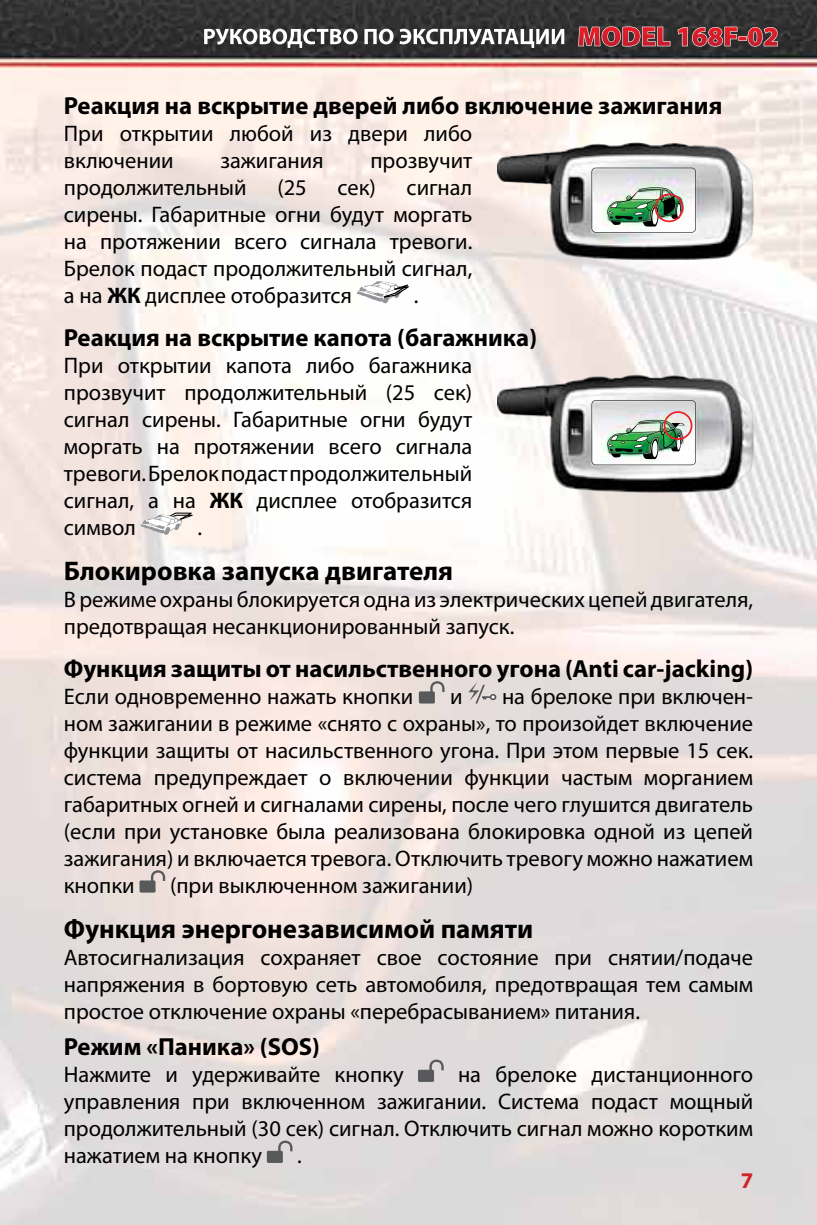
<style>
.page{position:relative;width:817px;height:1225px;background:#fff}
.page>*{position:absolute;margin:0;border:0;box-sizing:border-box;transform-origin:0 0}
.t1{font:700 27px "Myriad Pro";color:#000}
.t2{font:700 24.75px "Myriad Pro";color:#000}
.t3{font:22.5px/27px "Myriad Pro";color:#000;text-align:justify}
.t4{font:700 22.5px "Myriad Pro";color:#d2232a}
.s1{font-weight:700}
</style>
<div class="page">
<img style="left:0;top:0;width:816px;height:1225px">
<svg style="left:578px;top:26px;width:92px;height:21px;background:#a24248"></svg>
<svg style="left:677px;top:27px;width:100px;height:20px;background:#994146"></svg>
<svg style="left:204px;top:29px;width:153px;height:19px"></svg>
<svg style="left:364px;top:29px;width:29px;height:15px"></svg>
<svg style="left:399px;top:29px;width:165px;height:19px"></svg>
<svg style="left:356px;top:281px;width:53px;height:22px"></svg>
<svg style="left:140px;top:512px;width:53px;height:23px"></svg>
<svg style="left:418px;top:681px;width:26px;height:22px"></svg>
<svg style="left:468px;top:681px;width:28px;height:22px"></svg>
<svg style="left:139px;top:870px;width:26px;height:22px"></svg>
<svg style="left:418px;top:1059px;width:25px;height:23px"></svg>
<svg style="left:267px;top:1140px;width:25px;height:23px"></svg>
<img style="left:497px;top:142px;width:256px;height:118px">
<img style="left:591px;top:168px;width:104px;height:65px">
<div style="left:654px;top:193px;width:29px;height:29px;border:2px solid #ed1d24;border-radius:50%"></div>
<img style="left:497px;top:375px;width:256px;height:117px">
<img style="left:591px;top:400px;width:104px;height:65px">
<div style="left:663px;top:411px;width:29px;height:29px;border:2px solid #ed1d24;border-radius:50%"></div>
<p class="t2" style="left:64px;top:90px;width:660px">Реакция на вскрытие дверей либо включение зажигания</p>
<p class="t3" style="left:64px;top:120px;width:410px">При открытии любой из двери либо включении</p>
<p class="t3" style="left:220px;top:147px;width:105px">зажигания</p>
<p class="t3" style="left:370px;top:147px;width:103px">прозвучит</p>
<p class="t3" style="left:64px;top:174px;width:184px">продолжительный</p>
<p class="t3" style="left:277px;top:174px;width:31px">(25</p>
<p class="t3" style="left:337px;top:174px;width:40px">сек)</p>
<p class="t3" style="left:64px;top:174px;width:410px;text-indent:342px">сигнал сирены. Габаритные огни будут моргать на протяжении всего сигнала тревоги.<br>Брелок подаст продолжительный сигнал, а на <span class="s1">ЖК</span> дисплее отобразится</p>
<p class="t3" style="left:413px;top:282px;width:6px">.</p>
<p class="t2" style="left:64px;top:321px;width:474px">Реакция на вскрытие капота (багажника)</p>
<p class="t3" style="left:64px;top:351px;width:410px">При открытии капота либо багажника прозвучит продолжительный (25 сек) сигнал сирены. Габаритные огни будут моргать на протяжении всего сигнала тревоги. Брелок подаст продолжительный сигнал, а на <span class="s1">ЖК</span> дисплее отобразится символ</p>
<p class="t3" style="left:197px;top:513px;width:6px">.</p>
<p class="t1" style="left:64px;top:553px;width:391px">Блокировка запуска двигателя</p>
<p class="t3" style="left:64px;top:585px;width:690px">В режиме охраны блокируется одна из электрических цепей двигателя, предотвращая несанкционированный запуск.</p>
<p class="t2" style="left:64px;top:652px;width:690px">Функция защиты от насильственного угона (Anti car-jacking)</p>
<p class="t3" style="left:64px;top:682px;width:351px">Если одновременно нажать кнопки</p>
<p class="t3" style="left:450px;top:682px;width:14px">и</p>
<p class="t3" style="left:64px;top:682px;width:690px;text-indent:438px">на брелоке при включен&shy;ном зажигании в режиме «снято с охраны», то произойдет включение функции защиты от насильственного угона. При этом первые 15 сек. система предупреждает о включении функции частым морганием габаритных огней и сигналами сирены, после чего глушится двигатель (если при установке была реализована блокировка одной из цепей зажигания) и включается тревога. Отключить тревогу можно нажатием кнопки</p>
<p class="t3" style="left:170px;top:871px;width:304px">(при выключенном зажигании)</p>
<p class="t1" style="left:64px;top:911px;width:471px">Функция энергонезависимой памяти</p>
<p class="t3" style="left:64px;top:943px;width:690px">Автосигнализация сохраняет свое состояние при снятии/подаче напряжения в бортовую сеть автомобиля, предотвращая тем самым простое отключение охраны «перебрасыванием» питания.</p>
<p class="t2" style="left:64px;top:1030px;width:258px">Режим «Паника» (SOS)</p>
<p class="t3" style="left:64px;top:1060px;width:341px">Нажмите и удерживайте кнопку</p>
<p class="t3" style="left:64px;top:1060px;width:690px;text-indent:394px">на брелоке дистанционного управления при включенном зажигании. Система подаст мощный продолжительный (30 сек) сигнал. Отключить сигнал можно коротким нажатием на кнопку</p>
<p class="t3" style="left:297px;top:1141px;width:6px">.</p>
<p class="t4" style="left:740px;top:1166px;width:14px">7</p>
</div>
